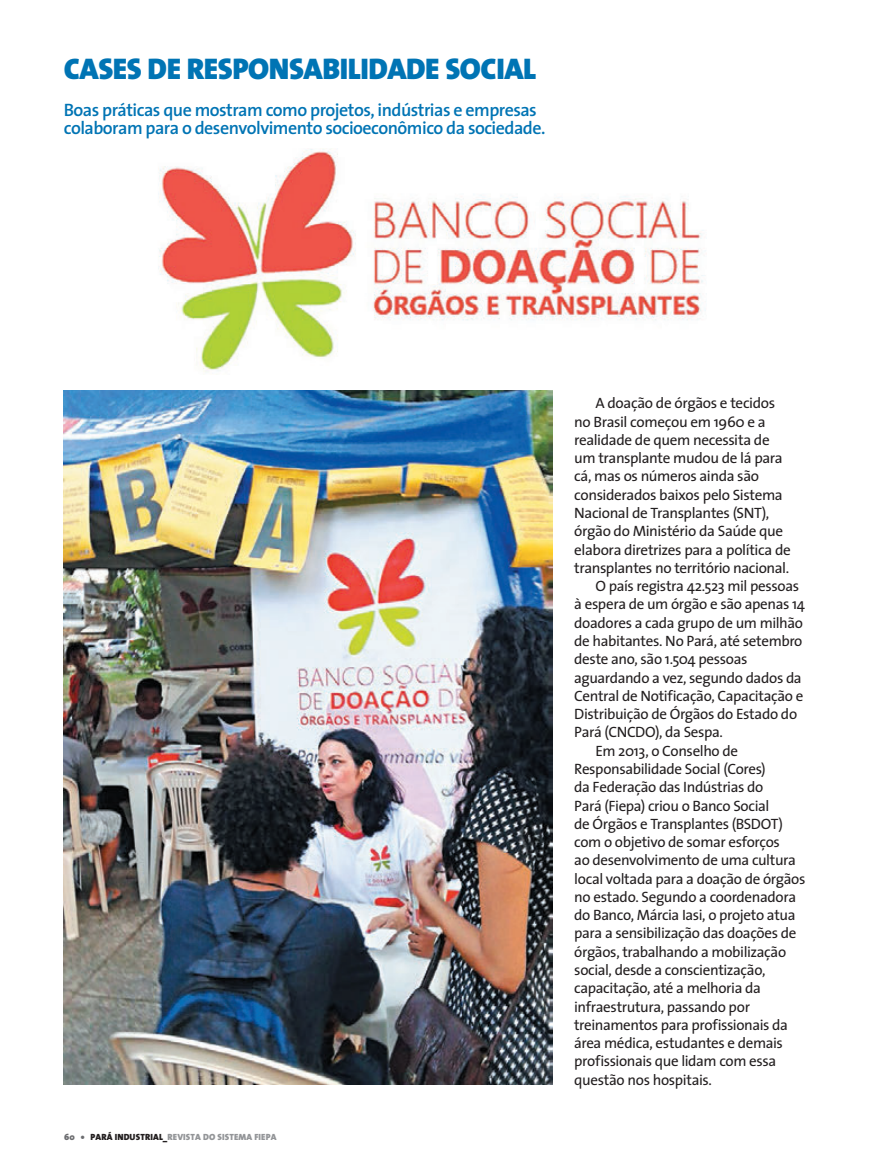
<style>
.page{position:relative;width:872px;height:1170px;background:#fff}
.page>*{position:absolute;margin:0;border:0;box-sizing:border-box;transform-origin:0 0}
.t1{font:900 30px "The Sans";letter-spacing:-.015em;color:#0074b4}
.t2{font:600 18px/18.3px "The Sans";letter-spacing:-.03em;color:#0074b4}
.t3{font:15px "The Sans";letter-spacing:-.025em;color:#231f20}
.t4{font:900 9px "The Sans";letter-spacing:.015em;color:#939598}
.s1{color:#6c6d70}
.s2{color:#231f20}
</style>
<div class="page">
<img style="left:158px;top:149px;width:548px;height:223px">
<img style="left:64px;top:390px;width:489px;height:693px">
<h1 class="t1" style="left:64px;top:43px;width:474px">CASES DE RESPONSABILIDADE SOCIAL</h1>
<p class="t2" style="left:64px;top:100px;width:483px">Boas práticas que mostram como projetos, indústrias e empresas colaboram para o desenvolvimento socioeconômico da sociedade.</p>
<p class="t4" style="left:64px;top:1128px;width:214px"><span class="s1">60 •</span> <span class="s2">PARÁ INDUSTRIAL_</span>REVISTA DO SISTEMA FIEPA</p>
<p class="t3" style="left:595px;top:390px;width:181px">A doação de órgãos e tecidos</p>
<p class="t3" style="left:574px;top:409px;width:193px">no Brasil começou em 1960 e a</p>
<p class="t3" style="left:574px;top:427px;width:197px">realidade de quem necessita de</p>
<p class="t3" style="left:574px;top:445px;width:210px">um transplante mudou de lá para</p>
<p class="t3" style="left:574px;top:464px;width:186px">cá, mas os números ainda são</p>
<p class="t3" style="left:574px;top:482px;width:210px">considerados baixos pelo Sistema</p>
<p class="t3" style="left:574px;top:500px;width:196px">Nacional de Transplantes (SNT),</p>
<p class="t3" style="left:574px;top:518px;width:210px">órgão do Ministério da Saúde que</p>
<p class="t3" style="left:574px;top:537px;width:218px">elabora diretrizes para a política de</p>
<p class="t3" style="left:574px;top:555px;width:216px">transplantes no território nacional.</p>
<p class="t3" style="left:595px;top:573px;width:205px">O país registra 42.523 mil pessoas</p>
<p class="t3" style="left:574px;top:592px;width:232px">à espera de um órgão e são apenas 14</p>
<p class="t3" style="left:574px;top:610px;width:230px">doadores a cada grupo de um milhão</p>
<p class="t3" style="left:574px;top:628px;width:230px">de habitantes. No Pará, até setembro</p>
<p class="t3" style="left:574px;top:646px;width:175px">deste ano, são 1.504 pessoas</p>
<p class="t3" style="left:574px;top:665px;width:229px">aguardando a vez, segundo dados da</p>
<p class="t3" style="left:574px;top:683px;width:231px">Central de Notificação, Capacitação e</p>
<p class="t3" style="left:574px;top:701px;width:224px">Distribuição de Órgãos do Estado do</p>
<p class="t3" style="left:574px;top:719px;width:150px">Pará (CNCDO), da Sespa.</p>
<p class="t3" style="left:595px;top:738px;width:144px">Em 2013, o Conselho de</p>
<p class="t3" style="left:574px;top:756px;width:193px">Responsabilidade Social (Cores)</p>
<p class="t3" style="left:574px;top:774px;width:191px">da Federação das Indústrias do</p>
<p class="t3" style="left:574px;top:792px;width:197px">Pará (Fiepa) criou o Banco Social</p>
<p class="t3" style="left:574px;top:811px;width:210px">de Órgãos e Transplantes (BSDOT)</p>
<p class="t3" style="left:574px;top:829px;width:207px">com o objetivo de somar esforços</p>
<p class="t3" style="left:574px;top:847px;width:223px">ao desenvolvimento de uma cultura</p>
<p class="t3" style="left:574px;top:866px;width:233px">local voltada para a doação de órgãos</p>
<p class="t3" style="left:574px;top:884px;width:223px">no estado. Segundo a coordenadora</p>
<p class="t3" style="left:574px;top:902px;width:223px">do Banco, Márcia Iasi, o projeto atua</p>
<p class="t3" style="left:574px;top:920px;width:224px">para a sensibilização das doações de</p>
<p class="t3" style="left:574px;top:939px;width:213px">órgãos, trabalhando a mobilização</p>
<p class="t3" style="left:574px;top:957px;width:193px">social, desde a conscientização,</p>
<p class="t3" style="left:574px;top:975px;width:188px">capacitação, até a melhoria da</p>
<p class="t3" style="left:574px;top:993px;width:177px">infraestrutura, passando por</p>
<p class="t3" style="left:574px;top:1012px;width:215px">treinamentos para profissionais da</p>
<p class="t3" style="left:574px;top:1030px;width:210px">área médica, estudantes e demais</p>
<p class="t3" style="left:574px;top:1048px;width:204px">profissionais que lidam com essa</p>
<p class="t3" style="left:574px;top:1067px;width:139px">questão nos hospitais.</p>
</div>
